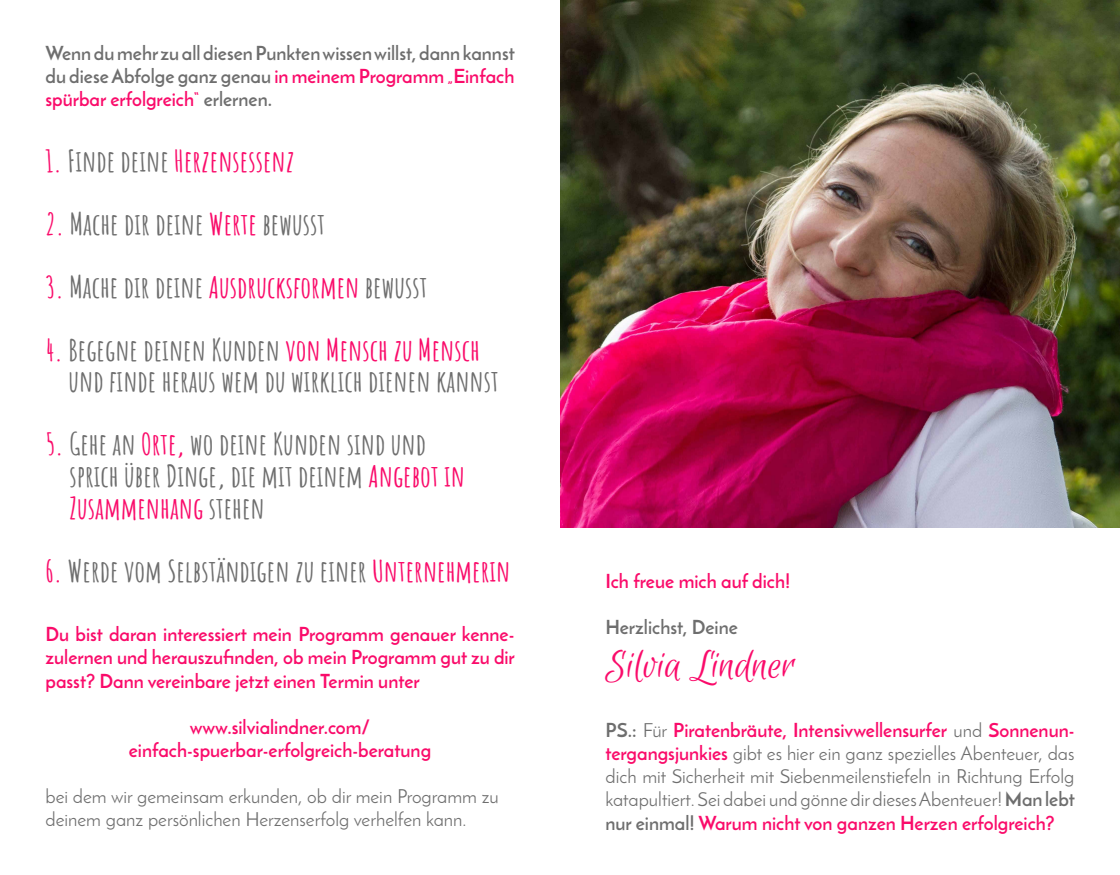
<style>
.page{position:relative;width:1120px;height:875px;background:#fff}
.page>*{position:absolute;margin:0;border:0;box-sizing:border-box;transform-origin:0 0}
.t1{font:44.1px "Euphoria Script";color:#fa0b6a}
.t2{font:700 29.75px/31.5px "Amatic SC";color:#6e6e6e}
.t3{font:700 29.75px "Amatic SC";color:#fa0b6a}
.t4{font:19.25px/23.1px "Josefin Sans";color:#6e6e6e;text-align:justify}
.t5{font:700 19.25px/23.1px "Josefin Sans";color:#fa0b6a;text-align:justify}
.t6{font:700 19.25px/23.1px "Josefin Sans";color:#6e6e6e;text-align:justify}
.s1{color:#fa0b6a}
.s2{color:#6e6e6e}
.s3{font-weight:700}
.s4{font-weight:700;color:#fa0b6a}
</style>
<div class="page">
<img style="left:560px;top:0;width:560px;height:528px">
<p class="t6" style="left:46px;top:41px;width:471px">Wenn du mehr zu all diesen Punkten wissen willst, dann kannst du diese Abfolge ganz genau <span class="s1">in meinem Programm „Einfach spürbar erfolgreich“</span> erlernen.</p>
<h2 class="t3" style="left:46px;top:138px;width:251px">1. <span class="s2">Finde deine</span> Herzensessenz</h2>
<h2 class="t2" style="left:46px;top:206px;width:281px"><span class="s1">2.</span> Mache dir deine <span class="s1">Werte</span> bewusst</h2>
<h2 class="t2" style="left:46px;top:269px;width:384px"><span class="s1">3.</span> Mache dir deine <span class="s1">Ausdrucksformen</span> bewusst</h2>
<h2 class="t2" style="left:69px;top:332px;width:432px;text-indent:-23px"><span class="s1">4.</span> Begegne deinen Kunden <span class="s1">von Mensch zu Mensch </span>und finde heraus wem du wirklich dienen kannst</h2>
<h2 class="t2" style="left:69px;top:427px;width:397px;text-indent:-24px"><span class="s1">5.</span> Gehe an <span class="s1">Orte,</span> wo deine Kunden sind und sprich über Dinge, die mit deinem <span class="s1">Angebot in<br>Zusammenhang</span> stehen</h2>
<h2 class="t2" style="left:45px;top:553px;width:466px"><span class="s1">6.</span> Werde vom Selbständigen zu einer <span class="s1">Unternehmerin</span></h2>
<p class="t5" style="left:46px;top:623px;width:471px">Du bist daran interessiert mein Programm genauer kenne&shy;zulernen und herauszufinden, ob mein Programm gut zu dir passt? Dann vereinbare jetzt einen Termin unter</p>
<p class="t5" style="left:129px;top:715px;width:304px;text-align:center">www.silvialindner.com/ einfach-spuerbar-erfolgreich-beratung</p>
<p class="t4" style="left:46px;top:785px;width:455px">bei dem wir gemeinsam erkunden, ob dir mein Programm zu deinem ganz persönlichen Herzenserfolg verhelfen kann.</p>
<p class="t5" style="left:606px;top:569px;width:186px">Ich freue mich auf dich!</p>
<p class="t6" style="left:606px;top:616px;width:134px">Herzlichst, Deine</p>
<h1 class="t1" style="left:606px;top:641px;width:192px">Silvia Lindner</h1>
<p class="t4" style="left:605px;top:719px;width:471px"><span class="s3">PS.:</span> Für <span class="s4">Piratenbräute, Intensivwellensurfer</span> und <span class="s4">Sonnenun&shy;tergangsjunkies</span> gibt es hier ein ganz spezielles Abenteuer, das dich mit Sicherheit mit Siebenmeilenstiefeln in Richtung Erfolg katapultiert. Sei dabei und gönne dir dieses Abenteuer! <span class="s3">Man lebt nur einmal!</span> <span class="s4">Warum nicht von ganzen Herzen erfolgreich?</span></p>
</div>
